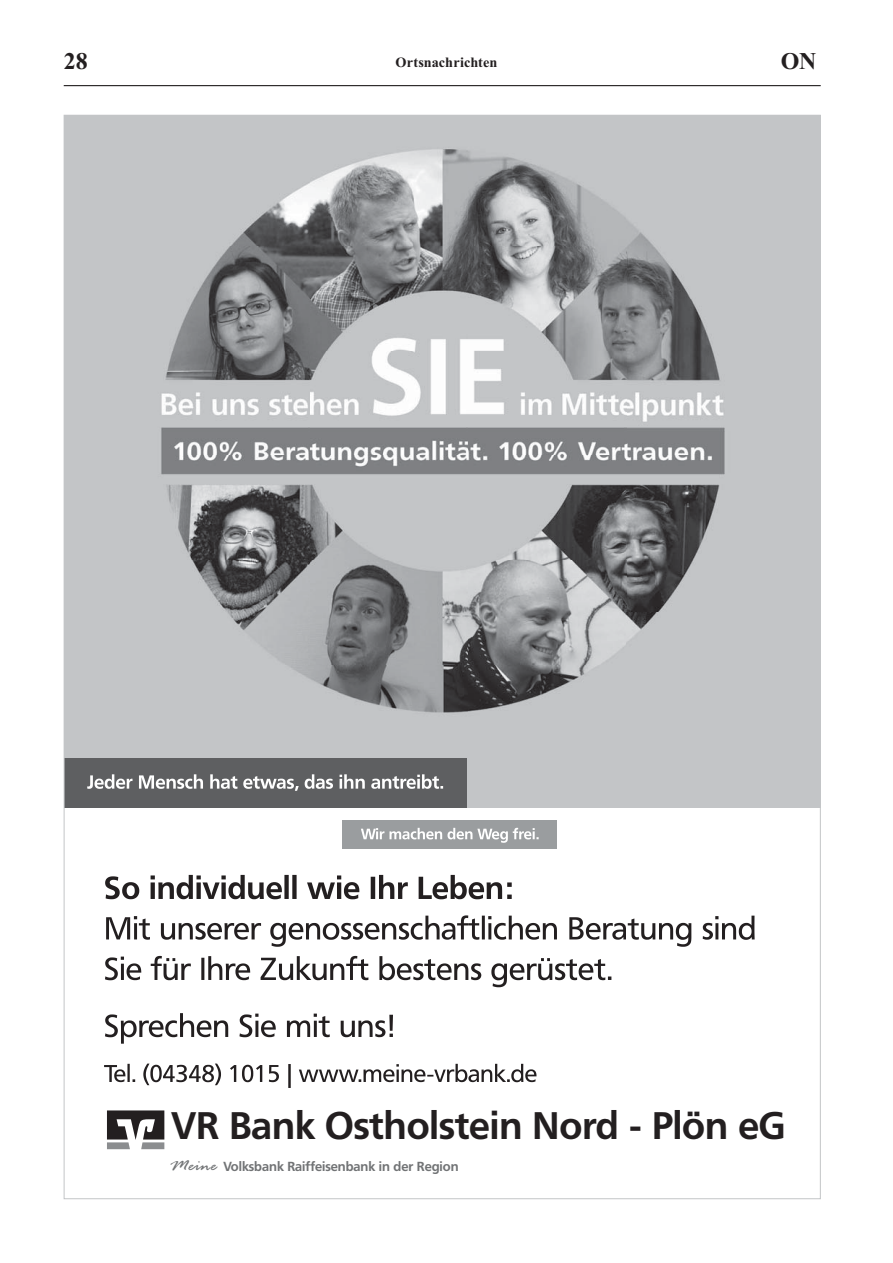
<style>
.page{position:relative;width:893px;height:1263px;background:#fff}
.page>*{position:absolute;margin:0;border:0;box-sizing:border-box;transform-origin:0 0}
.t1{font:700 37.95px "Frutiger VR";color:#231f20}
.t2{font:700 24px "Times New Roman";color:#231f20}
.t3{font:700 14.25px "Times New Roman";letter-spacing:.005em;color:#231f20}
.t4{font:700 13.05px "Frutiger VR";color:#717375}
.s1{font-family:"Rage";font-weight:400;font-style:italic;font-size:19.5px}
</style>
<div class="page">
<hr style="left:64px;top:85px;width:757px;height:1px;background:#231f20">
<div style="left:64px;top:115px;width:757px;height:692px;background:#c3c5c7"></div>
<img style="left:161px;top:149px;width:564px;height:564px">
<svg style="left:107px;top:1110px;width:58px;height:40px"></svg>
<svg style="left:107px;top:1110px;width:57px;height:39px"></svg>
<svg style="left:104px;top:1064px;width:432px;height:24px"></svg>
<svg style="left:105px;top:1013px;width:288px;height:31px"></svg>
<svg style="left:105px;top:956px;width:506px;height:31px"></svg>
<svg style="left:106px;top:915px;width:649px;height:32px"></svg>
<svg style="left:105px;top:875px;width:407px;height:24px"></svg>
<div style="left:64px;top:758px;width:403px;height:49px;background:#5e5f61"></div>
<svg style="left:87px;top:774px;width:356px;height:17px"></svg>
<div style="left:342px;top:821px;width:215px;height:28px;background:#9a9d9f"></div>
<svg style="left:361px;top:828px;width:178px;height:15px"></svg>
<h2 class="t2" style="left:64px;top:54px;width:25px">28</h2>
<h2 class="t2" style="left:781px;top:54px;width:37px">ON</h2>
<p class="t3" style="left:395px;top:58px;width:103px">Ortsnachrichten</p>
<h1 class="t1" style="left:172px;top:1111px;width:616px">VR Bank Ostholstein Nord - Plön eG</h1>
<p class="t4" style="left:170px;top:1162px;width:290px"><span class="s1">Meine</span> Volksbank Raiffeisenbank in der Region</p>
</div>
